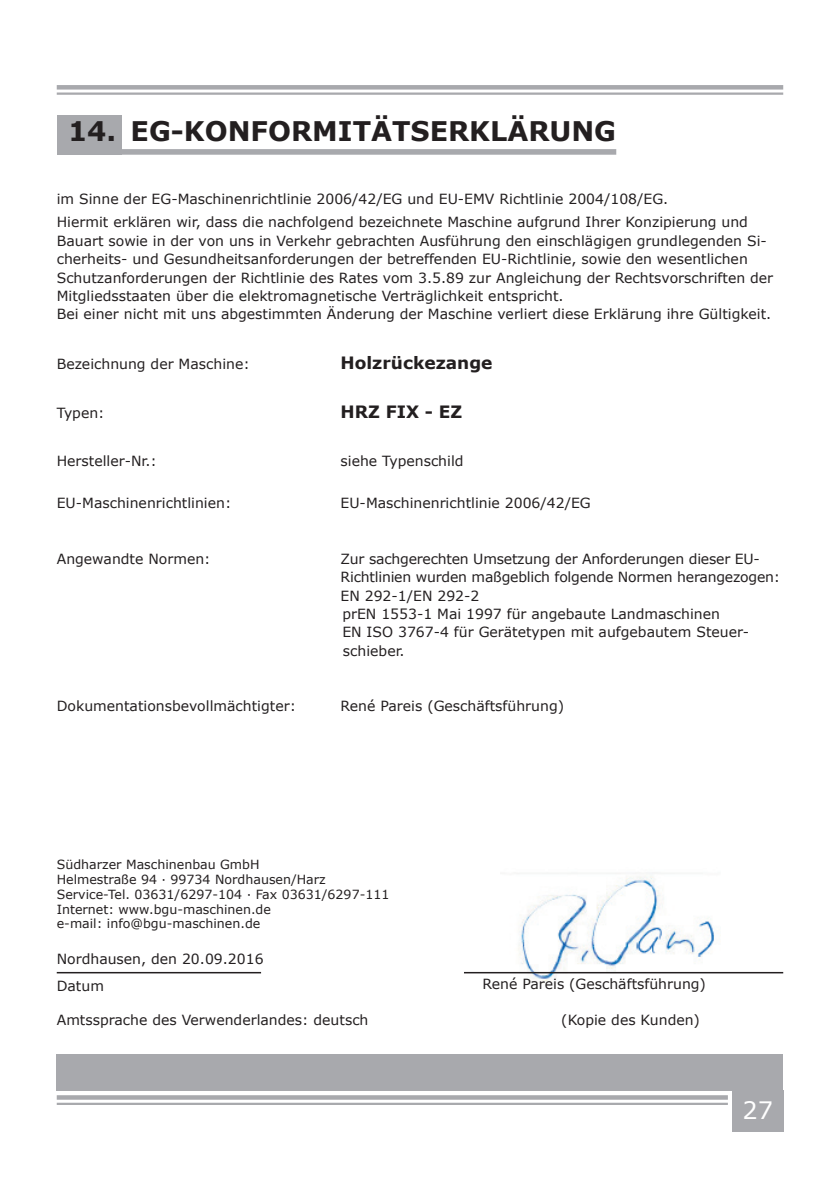
<style>
.page{position:relative;width:840px;height:1191px;background:#fff}
.page>*{position:absolute;margin:0;border:0;box-sizing:border-box;transform-origin:0 0}
.t1{font:700 27px "Verdana";color:#231f20}
.t2{font:24px "Verdana";color:#fff}
.t3{font:700 17px "Verdana";color:#231f20}
.t4{font:14px/18.4px "Verdana";color:#231f20}
.t5{font:12.6px/14.6px "Verdana";color:#231f20}
</style>
<div class="page">
<div style="left:57px;top:1054px;width:725px;height:37px;background:#a8a9ad"></div>
<svg style="left:57px;top:1095px;width:670px;height:4px;background:#acadb1"></svg>
<hr style="left:57px;top:1102px;width:670px;height:3px;background:#a8a9ad">
<div style="left:57px;top:85px;width:725px;height:5px;background:#a8a9ad"></div>
<hr style="left:57px;top:92px;width:725px;height:3px;background:#a8a9ad">
<div style="left:731px;top:1090px;width:51px;height:41px;background:#a8a9ad"></div>
<img style="left:500px;top:873px;width:220px;height:109px">
<hr style="left:57px;top:972px;width:204px;height:1px;background:#231f20">
<hr style="left:463px;top:972px;width:319px;height:1px;background:#231f20">
<div style="left:57px;top:115px;width:64px;height:39px;background:#a8a9ad"></div>
<div style="left:68px;top:149px;width:548px;height:6px;background:#a8a9ad"></div>
<h1 class="t1" style="left:68px;top:112px;width:549px">14. EG-KONFORMITÄTSERKLÄRUNG</h1>
<p class="t4" style="left:57px;top:189px;width:612px">im Sinne der EG-Maschinenrichtlinie 2006/42/EG und EU-EMV Richtlinie 2004/108/EG.</p>
<p class="t4" style="left:57px;top:213px;width:717px">Hiermit erklären wir, dass die nachfolgend bezeichnete Maschine aufgrund Ihrer Konzipierung und Bauart sowie in der von uns in Verkehr gebrachten Ausführung den einschlägigen grundlegenden Si&shy;cherheits- und Gesundheitsanforderungen der betreffenden EU-Richtlinie, sowie den wesentlichen Schutzanforderungen der Richtlinie des Rates vom 3.5.89 zur Angleichung der Rechtsvorschriften der Mitgliedsstaaten über die elektromagnetische Verträglichkeit entspricht.<br>Bei einer nicht mit uns abgestimmten Änderung der Maschine verliert diese Erklärung ihre Gültigkeit.</p>
<p class="t4" style="left:57px;top:355px;width:194px">Bezeichnung der Maschine:</p>
<p class="t3" style="left:340px;top:351px;width:153px">Holzrückezange</p>
<p class="t4" style="left:57px;top:403px;width:49px">Typen:</p>
<p class="t3" style="left:340px;top:399px;width:123px">HRZ FIX - EZ</p>
<p class="t4" style="left:57px;top:451px;width:102px">Hersteller-Nr.:</p>
<p class="t4" style="left:340px;top:451px;width:124px">siehe Typenschild</p>
<p class="t4" style="left:57px;top:494px;width:176px">EU-Maschinenrichtlinien:</p>
<p class="t4" style="left:340px;top:494px;width:251px">EU-Maschinenrichtlinie 2006/42/EG</p>
<p class="t4" style="left:57px;top:549px;width:155px">Angewandte Normen:</p>
<p class="t4" style="left:340px;top:549px;width:441px">Zur sachgerechten Umsetzung der Anforderungen dieser EU-Richtlinien wurden maßgeblich folgende Normen herangezogen:<br>EN 292-1/EN 292-2<br>prEN 1553-1 Mai 1997 für angebaute Landmaschinen<br>EN ISO 3767-4 für Gerätetypen mit aufgebautem Steuer&shy;schieber.</p>
<p class="t4" style="left:57px;top:696px;width:241px">Dokumentationsbevollmächtigter:</p>
<p class="t4" style="left:340px;top:696px;width:225px">René Pareis (Geschäftsführung)</p>
<p class="t5" style="left:57px;top:857px;width:334px">Südharzer Maschinenbau GmbH<br>Helmestraße 94 ∙ 99734 Nordhausen/Harz Service-Tel. 03631/6297-104 ∙ Fax 03631/6297-111<br>Internet: www.bgu-maschinen.de<br>e-mail: info@bgu-maschinen.de</p>
<p class="t4" style="left:57px;top:949px;width:208px">Nordhausen, den 20.09.2016</p>
<p class="t4" style="left:482px;top:974px;width:225px">René Pareis (Geschäftsführung)</p>
<p class="t4" style="left:57px;top:976px;width:49px">Datum</p>
<p class="t4" style="left:57px;top:1010px;width:313px">Amtssprache des Verwenderlandes: deutsch</p>
<p class="t4" style="left:561px;top:1010px;width:140px">(Kopie des Kunden)</p>
<h2 class="t2" style="left:742px;top:1093px;width:32px">27</h2>
</div>
